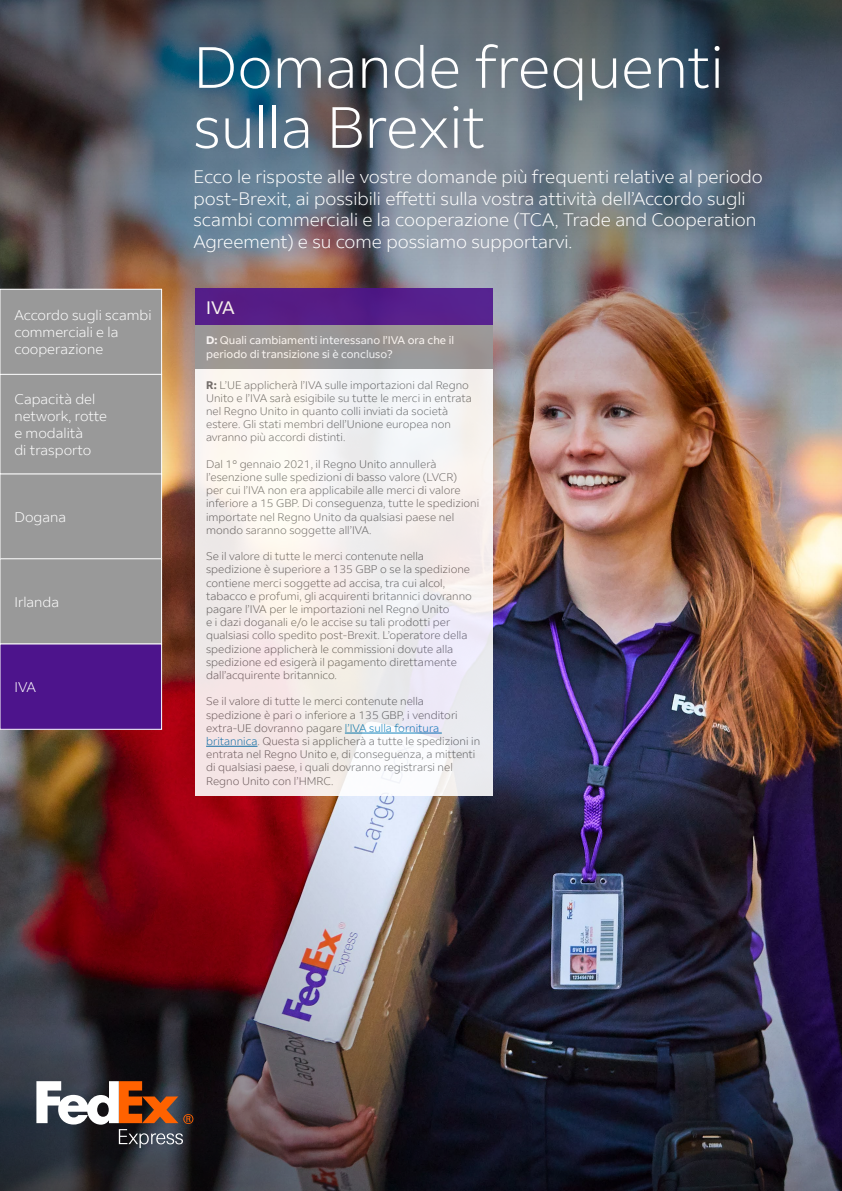
<style>
.page{position:relative;width:842px;height:1191px;background:#fff}
.page>*{position:absolute;margin:0;border:0;box-sizing:border-box;transform-origin:0 0}
.t1{font:300 58px/60px "Fed Ex Sans";color:#fff}
.t2{font:300 18px/21.6px "Fed Ex Sans";color:#fff}
.t3{font:18px "Fed Ex Sans";color:#fff}
.t4{font:300 14px/16.8px "Fed Ex Sans";color:#fff}
.t5{font:300 11px/13.2px "Fed Ex Sans";color:#666}
.t6{font:11px/13.2px "Fed Ex Sans";color:#fff}
.s1{font-weight:700}
.s2{color:#007ab7}
</style>
<div class="page">
<img style="left:162px;top:499px;width:680px;height:502px">
<img style="left:0;top:611px;width:475px;height:390px">
<svg style="left:0;top:1001px;width:842px;height:190px;background:#2d2b36"></svg>
<img style="left:0;top:0;width:842px;height:499px">
<svg style="left:36px;top:1081px;width:157px;height:67px"></svg>
<div style="left:0;top:289px;width:162px;height:85px;background:#999"></div>
<div style="left:0;top:289px;width:162px;height:86px;border:1px solid #fff"></div>
<div style="left:0;top:473px;width:162px;height:86px;background:#999"></div>
<div style="left:0;top:473px;width:162px;height:86px;border:1px solid #fff"></div>
<div style="left:0;top:559px;width:162px;height:85px;background:#999"></div>
<div style="left:0;top:558px;width:162px;height:86px;border:1px solid #fff"></div>
<div style="left:0;top:644px;width:162px;height:85px;background:#4d148c"></div>
<div style="left:0;top:643px;width:162px;height:86px;border:1px solid #fff"></div>
<div style="left:0;top:374px;width:162px;height:100px;background:#999"></div>
<div style="left:0;top:374px;width:162px;height:100px;border:1px solid #fff"></div>
<div style="left:195px;top:289px;width:297px;height:36px;background:#561d88"></div>
<div style="left:195px;top:325px;width:297px;height:44px;background:#999"></div>
<div style="left:195px;top:369px;width:297px;height:427px;background:linear-gradient(to right,#f8eeea,#f0f0f3)"></div>
<hr style="left:345px;top:732px;width:97px;height:1px;background:#007ab7">
<hr style="left:206px;top:746px;width:51px;height:1px;background:#007ab7">
<p class="t4" style="left:14px;top:307px;width:139px">Accordo sugli scambi commerciali e la cooperazione</p>
<p class="t4" style="left:14px;top:391px;width:94px">Capacità del network, rotte e modalità<br>di trasporto</p>
<p class="t4" style="left:14px;top:508px;width:53px">Dogana</p>
<p class="t4" style="left:14px;top:593px;width:46px">Irlanda</p>
<p class="t4" style="left:14px;top:678px;width:23px">IVA</p>
<h1 class="t1" style="left:193px;top:38px;width:532px">Domande frequenti sulla Brexit</h1>
<p class="t2" style="left:193px;top:166px;width:571px">Ecco le risposte alle vostre domande più frequenti relative al periodo post-Brexit, ai possibili effetti sulla vostra attività dell’Accordo sugli scambi commerciali e la cooperazione (TCA, Trade and Cooperation Agreement) e su come possiamo supportarvi.</p>
<h2 class="t3" style="left:206px;top:297px;width:30px">IVA</h2>
<p class="t6" style="left:206px;top:334px;width:249px"><span class="s1">D:</span> Quali cambiamenti interessano l’IVA ora che il periodo di transizione si è concluso?</p>
<p class="t5" style="left:206px;top:378px;width:267px"><span class="s1">R:</span> L’UE applicherà l’IVA sulle importazioni dal Regno Unito e l’IVA sarà esigibile su tutte le merci in entrata nel Regno Unito in quanto colli inviati da società estere. Gli stati membri dell’Unione europea non avranno più accordi distinti.</p>
<p class="t5" style="left:206px;top:457px;width:275px">Dal 1° gennaio 2021, il Regno Unito annullerà l’esenzione sulle spedizioni di basso valore (LVCR)<br>per cui l’IVA non era applicabile alle merci di valore inferiore a 15 GBP. Di conseguenza, tutte le spedizioni importate nel Regno Unito da qualsiasi paese nel mondo saranno soggette all’IVA.</p>
<p class="t5" style="left:206px;top:550px;width:267px">Se il valore di tutte le merci contenute nella spedizione è superiore a 135 GBP o se la spedizione contiene merci soggette ad accisa, tra cui alcol, tabacco e profumi, gli acquirenti britannici dovranno pagare l’IVA per le importazioni nel Regno Unito<br>e i dazi doganali e/o le accise su tali prodotti per qualsiasi collo spedito post-Brexit. L’operatore della spedizione applicherà le commissioni dovute alla spedizione ed esigerà il pagamento direttamente dall’acquirente britannico.</p>
<p class="t5" style="left:206px;top:695px;width:276px">Se il valore di tutte le merci contenute nella spedizione è pari o inferiore a 135 GBP, i venditori extra-UE dovranno pagare <span class="s2">l’IVA sulla fornitura britannica</span>. Questa si applicherà a tutte le spedizioni in entrata nel Regno Unito e, di conseguenza, a mittenti di qualsiasi paese, i quali dovranno registrarsi nel Regno Unito con l’HMRC.</p>
</div>
